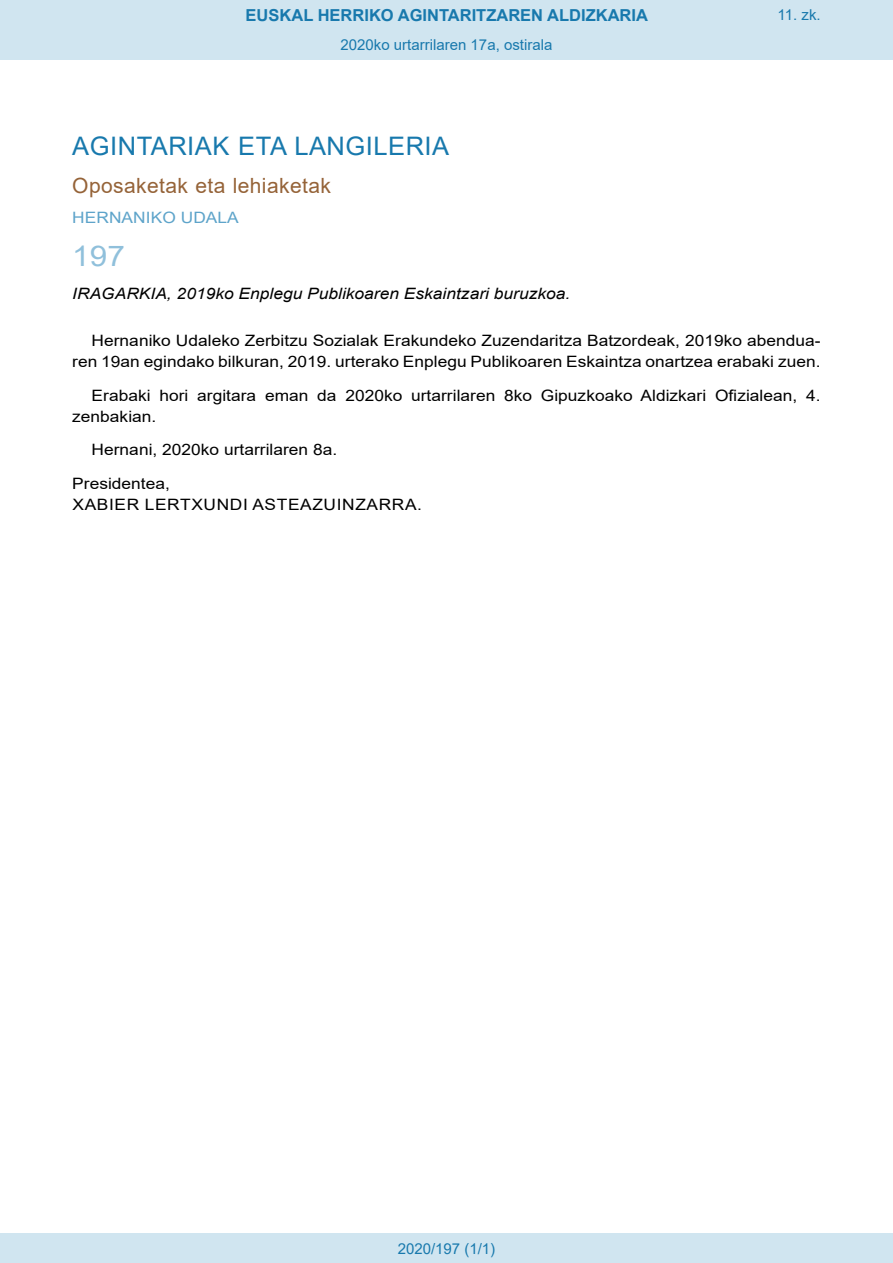
<style>
.page{position:relative;width:893px;height:1263px;background:#fff}
.page>*{position:absolute;margin:0;border:0;box-sizing:border-box;transform-origin:0 0}
.BOPVOrden{font:28.5px "Arial";color:#90c0db;scale:1.11 1}
.BOPVSeccion{font:25.5px "Arial";letter-spacing:.02em;color:#1879ad}
.BOPVSubseccion{font:21px "Arial";letter-spacing:.02em;color:#956338}
.t1{font:700 16.5px "Arial";color:#1879ad}
.BOPVDetalle{font:15.6px/21px "Arial";color:#000;text-align:right;scale:1.11 1}
.BOPVTitulo{font:italic 15.6px "Arial";color:#000;scale:1.11 1}
.BOPVFirmaNombre{font:15.6px "Arial";letter-spacing:.035em;color:#000;scale:1.11 1}
.BOPVFirmaLugFec{font:15.6px "Arial";color:#000;scale:1.11 1}
.BOPVOrganismo{font:15.6px "Arial";letter-spacing:.005em;color:#5ea4ca;scale:1.11 1}
.BOPVFirmaPuesto{font:15.6px "Arial";color:#000;scale:1.11 1}
.Paginacion_Centro{font:15px "Arial";color:#1879ad}
</style>
<div class="page">
<div style="left:0;top:0;width:893px;height:60px;background:#d0e5f0"></div>
<div style="left:0;top:1233px;width:893px;height:30px;background:#d0e5f0"></div>
<p class="t1" style="left:246px;top:3px;width:404px">EUSKAL HERRIKO AGINTARITZAREN ALDIZKARIA</p>
<p class="Paginacion_Centro" style="left:341px;top:35px;width:213px">2020ko urtarrilaren 17a, ostirala</p>
<p class="Paginacion_Centro" style="left:778px;top:5px;width:45px">11. zk.</p>
<p class="BOPVSeccion" style="left:72px;top:128px;width:378px">AGINTARIAK ETA LANGILERIA</p>
<p class="BOPVSubseccion" style="left:72px;top:171px;width:260px">Oposaketak eta lehiaketak</p>
<p class="BOPVOrganismo" style="left:72px;top:207px;width:152px">HERNANIKO UDALA</p>
<p class="BOPVOrden" style="left:72px;top:236px;width:49px">197</p>
<p class="BOPVTitulo" style="left:72px;top:284px;width:450px">IRAGARKIA, 2019ko Enplegu Publikoaren Eskaintzari buruzkoa.</p>
<p class="BOPVDetalle" style="left:72px;top:330px;width:676px">Hernaniko Udaleko Zerbitzu Sozialak Erakundeko Zuzendaritza Batzordeak, 2019ko abendua&shy;ren 19an egindako bilkuran, 2019. urterako Enplegu Publikoaren Eskaintza onartzea erabaki zuen.</p>
<p class="BOPVDetalle" style="left:72px;top:385px;width:676px;text-align:left;text-indent:19px">Erabaki hori argitara eman da 2020ko urtarrilaren 8ko Gipuzkoako Aldizkari Ofizialean, 4. zenbakian.</p>
<p class="BOPVFirmaLugFec" style="left:92px;top:439px;width:223px">Hernani, 2020ko urtarrilaren 8a.</p>
<p class="BOPVFirmaPuesto" style="left:72px;top:473px;width:89px">Presidentea,</p>
<p class="BOPVFirmaNombre" style="left:73px;top:494px;width:316px">XABIER LERTXUNDI ASTEAZUINZARRA.</p>
<p class="Paginacion_Centro" style="left:398px;top:1238px;width:99px">2020/197 (1/1)</p>
</div>
